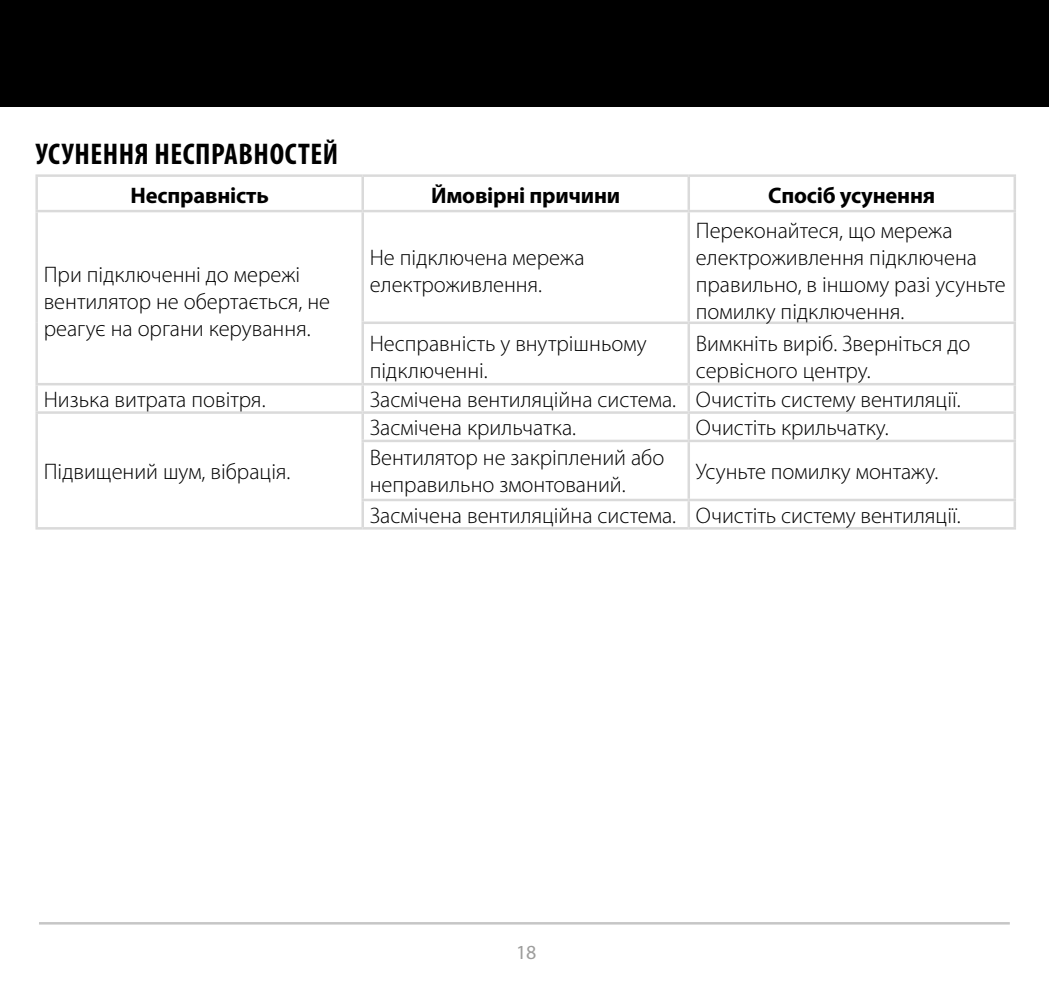
<style>
.page{position:relative;width:1049px;height:993px;background:#fff}
.page>*{position:absolute;margin:0;border:0;box-sizing:border-box;transform-origin:0 0}
.t1{font:700 condensed 30px "Myriad Pro";letter-spacing:.02em;color:#000}
.t2{font:300 22.5px/27px "Myriad Pro";color:#000}
.t3{font:700 22.5px "Myriad Pro";letter-spacing:-.01em;color:#000}
.t4{font:20px "Myriad Pro";color:#9d9d9c}
</style>
<div class="page">
<hr style="left:39px;top:921px;width:971px;height:3px;background:#c6c6c6">
<div style="left:0;top:0;width:1049px;height:106px;background:#000"></div>
<hr style="left:35px;top:527px;width:328px;height:2px;background:#dadada">
<hr style="left:35px;top:174px;width:328px;height:3px;background:#dadada">
<hr style="left:35px;top:177px;width:3px;height:33px;background:#dadada">
<hr style="left:363px;top:174px;width:326px;height:3px;background:#dadada">
<hr style="left:361px;top:177px;width:3px;height:33px;background:#dadada">
<hr style="left:689px;top:174px;width:327px;height:3px;background:#dadada">
<hr style="left:687px;top:177px;width:3px;height:33px;background:#dadada">
<hr style="left:1013px;top:177px;width:3px;height:33px;background:#dadada">
<hr style="left:35px;top:210px;width:328px;height:2px;background:#dadada">
<hr style="left:35px;top:212px;width:3px;height:110px;background:#dadada">
<hr style="left:35px;top:322px;width:3px;height:61px;background:#dadada">
<hr style="left:363px;top:210px;width:326px;height:2px;background:#dadada">
<hr style="left:361px;top:212px;width:3px;height:109px;background:#dadada">
<hr style="left:689px;top:210px;width:327px;height:2px;background:#dadada">
<hr style="left:687px;top:212px;width:3px;height:109px;background:#dadada">
<hr style="left:1013px;top:212px;width:3px;height:109px;background:#dadada">
<hr style="left:361px;top:321px;width:328px;height:3px;background:#dadada">
<hr style="left:361px;top:324px;width:3px;height:59px;background:#dadada">
<hr style="left:689px;top:321px;width:327px;height:3px;background:#dadada">
<hr style="left:687px;top:324px;width:3px;height:59px;background:#dadada">
<hr style="left:1013px;top:324px;width:3px;height:59px;background:#dadada">
<hr style="left:35px;top:383px;width:328px;height:2px;background:#dadada">
<hr style="left:35px;top:385px;width:3px;height:26px;background:#dadada">
<hr style="left:363px;top:383px;width:326px;height:2px;background:#dadada">
<hr style="left:361px;top:385px;width:3px;height:26px;background:#dadada">
<hr style="left:689px;top:383px;width:327px;height:2px;background:#dadada">
<hr style="left:687px;top:385px;width:3px;height:26px;background:#dadada">
<hr style="left:1013px;top:385px;width:3px;height:26px;background:#dadada">
<hr style="left:35px;top:411px;width:328px;height:2px;background:#dadada">
<hr style="left:35px;top:413px;width:3px;height:28px;background:#dadada">
<hr style="left:35px;top:441px;width:3px;height:59px;background:#dadada">
<hr style="left:35px;top:500px;width:3px;height:27px;background:#dadada">
<hr style="left:363px;top:411px;width:326px;height:2px;background:#dadada">
<hr style="left:361px;top:413px;width:3px;height:26px;background:#dadada">
<hr style="left:689px;top:411px;width:327px;height:2px;background:#dadada">
<hr style="left:687px;top:413px;width:3px;height:26px;background:#dadada">
<hr style="left:1013px;top:413px;width:3px;height:26px;background:#dadada">
<hr style="left:361px;top:439px;width:328px;height:3px;background:#dadada">
<hr style="left:361px;top:442px;width:3px;height:56px;background:#dadada">
<hr style="left:689px;top:439px;width:327px;height:3px;background:#dadada">
<hr style="left:687px;top:442px;width:3px;height:56px;background:#dadada">
<hr style="left:1013px;top:442px;width:3px;height:56px;background:#dadada">
<hr style="left:361px;top:498px;width:328px;height:3px;background:#dadada">
<hr style="left:361px;top:501px;width:3px;height:26px;background:#dadada">
<hr style="left:689px;top:498px;width:327px;height:3px;background:#dadada">
<hr style="left:687px;top:501px;width:3px;height:26px;background:#dadada">
<hr style="left:1013px;top:501px;width:3px;height:26px;background:#dadada">
<hr style="left:363px;top:527px;width:326px;height:2px;background:#dadada">
<hr style="left:689px;top:527px;width:327px;height:2px;background:#dadada">
<h1 class="t1" style="left:36px;top:135px;width:304px">УСУНЕННЯ НЕСПРАВНОСТЕЙ</h1>
<p class="t3" style="left:131px;top:180px;width:140px">Несправність</p>
<p class="t3" style="left:431px;top:180px;width:191px">Ймовірні причини</p>
<p class="t3" style="left:768px;top:180px;width:169px">Спосіб усунення</p>
<p class="t2" style="left:44px;top:261px;width:288px">При підключенні до мережі вентилятор не обертається, не реагує на органи керування.</p>
<p class="t2" style="left:370px;top:244px;width:216px">Не підключена мережа електроживлення.</p>
<p class="t2" style="left:696px;top:217px;width:311px">Переконайтеся, що мережа електроживлення підключена правильно, в іншому разі усуньте помилку підключення.</p>
<p class="t2" style="left:370px;top:330px;width:278px">Несправність у внутрішньому підключенні.</p>
<p class="t2" style="left:696px;top:330px;width:276px">Вимкніть виріб. Зверніться до сервісного центру.</p>
<p class="t2" style="left:44px;top:386px;width:223px">Низька витрата повітря.</p>
<p class="t2" style="left:370px;top:386px;width:592px">Засмічена вентиляційна система. Очистіть систему вентиляції.</p>
<p class="t2" style="left:44px;top:458px;width:248px">Підвищений шум, вібрація.</p>
<p class="t2" style="left:370px;top:414px;width:208px">Засмічена крильчатка.</p>
<p class="t2" style="left:696px;top:414px;width:194px">Очистіть крильчатку.</p>
<p class="t2" style="left:370px;top:444px;width:296px">Вентилятор не закріплений або неправильно змонтований.</p>
<p class="t2" style="left:370px;top:449px;width:592px;line-height:43.8px;text-indent:326px">Усуньте помилку монтажу.<br>Засмічена вентиляційна система. Очистіть систему вентиляції.</p>
<p class="t4" style="left:516px;top:939px;width:22px">18</p>
</div>
